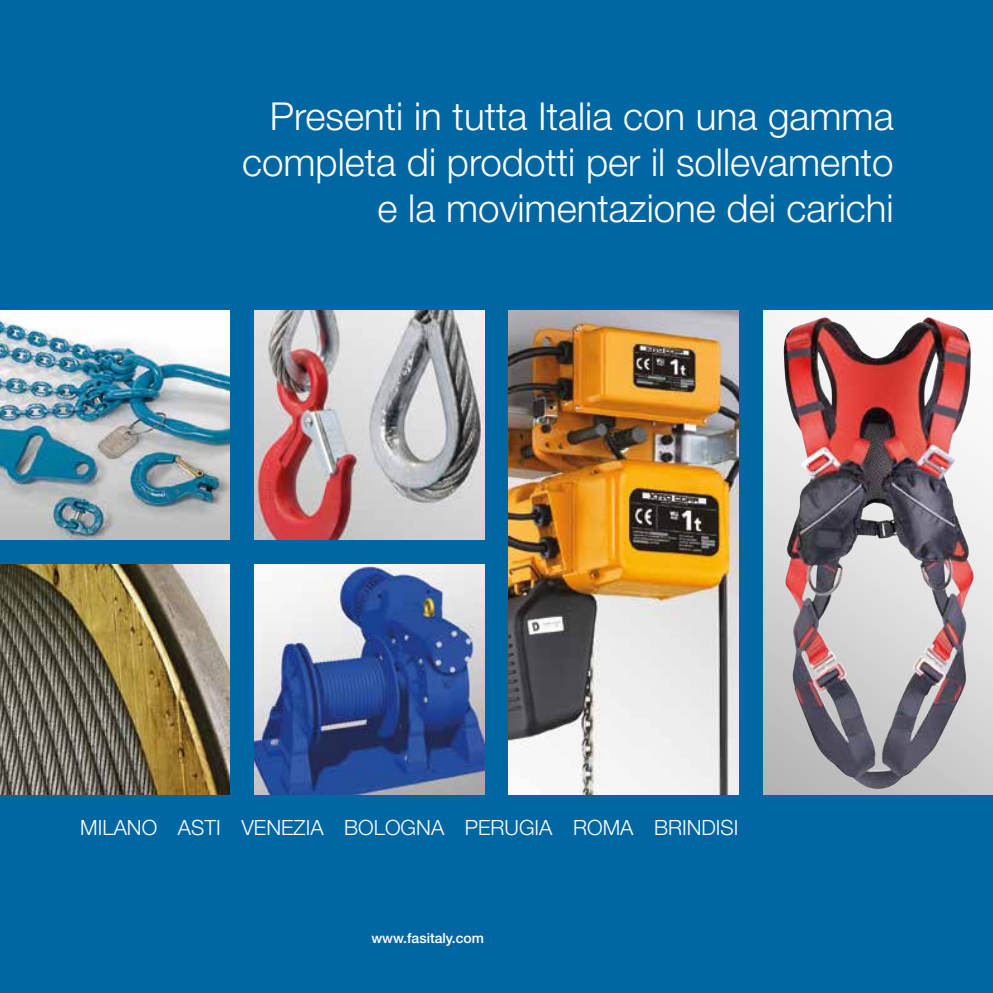
<style>
.page{position:relative;width:993px;height:993px;background:#fff}
.page>*{position:absolute;margin:0;border:0;box-sizing:border-box;transform-origin:0 0}
.t1{font:300 38.5px/46.2px "Helvetica Neue";color:#fff;text-align:right}
.t2{font:300 21px "Helvetica Neue";color:#fff}
.t3{font:500 14px "Helvetica Neue";color:#fff}
</style>
<div class="page">
<div style="left:0;top:0;width:992px;height:992px;background:#0067a2"></div>
<img style="left:763px;top:310px;width:229px;height:484px">
<img style="left:254px;top:310px;width:230px;height:229px">
<img style="left:254px;top:564px;width:230px;height:230px">
<img style="left:508px;top:310px;width:230px;height:484px">
<img style="left:0;top:310px;width:229px;height:229px">
<img style="left:0;top:564px;width:229px;height:230px">
<img style="left:783px;top:317px;width:182px;height:472px">
<p class="t1" style="left:242px;top:92px;width:653px">Presenti in tutta Italia con una gamma completa di prodotti per il sollevamento e la movimentazione dei carichi</p>
<p class="t2" style="left:80px;top:814px;width:659px">MILANO ASTI VENEZIA BOLOGNA PERUGIA ROMA BRINDISI</p>
<p class="t3" style="left:371px;top:929px;width:114px">www.fasitaly.com</p>
</div>
